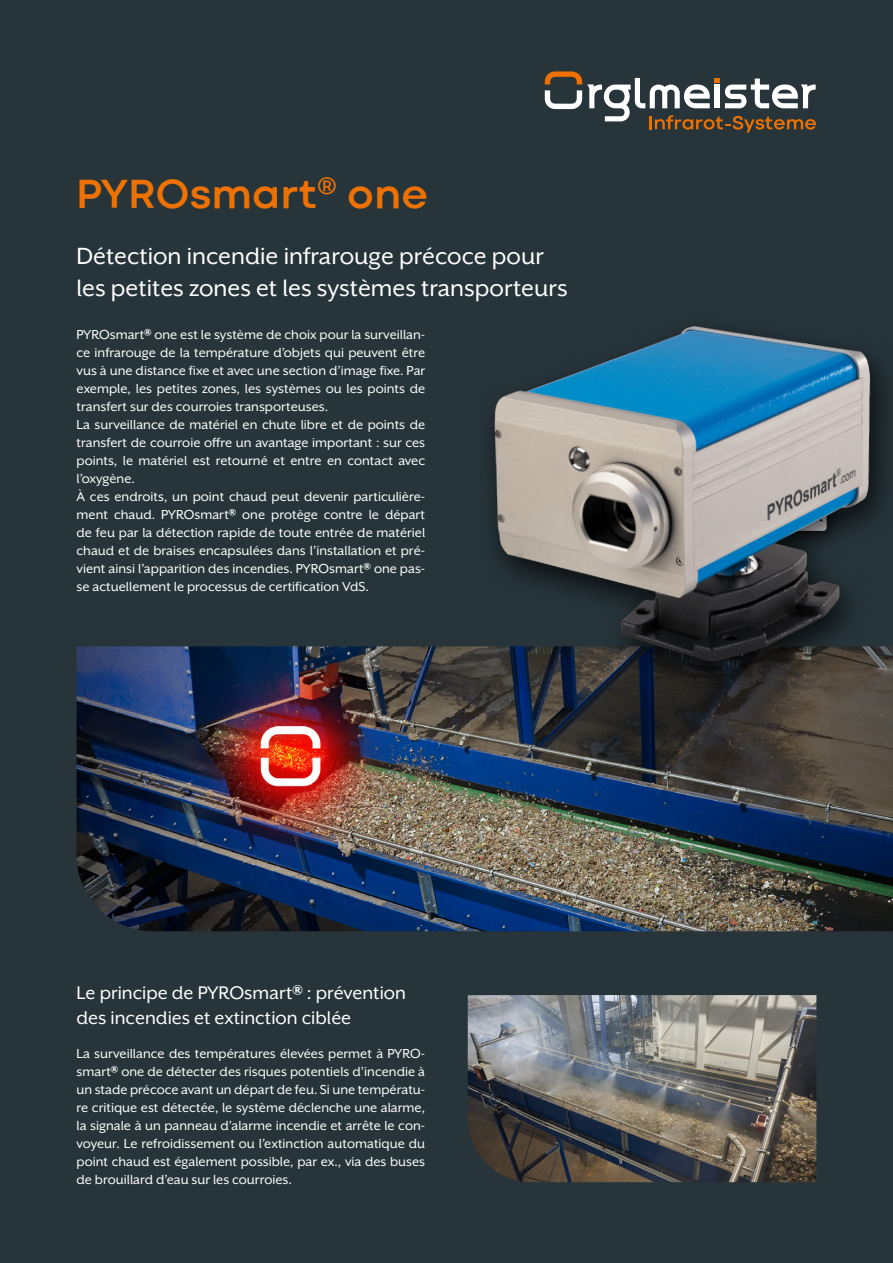
<style>
.page{position:relative;width:893px;height:1263px;background:#27353b}
.page>*{position:absolute;margin:0;border:0;box-sizing:border-box;transform-origin:0 0}
.t1{font:700 42px "Codec Cold";color:#ee7203}
.t2{font:27px/32.4px "Mr Eaves XL San OT";color:#fff}
.t3{font:21px/25.2px "Mr Eaves XL San OT";color:#fff}
.t4{font:15px/18px "Mr Eaves XL San OT";color:#fff;text-align:justify}
.s1{font-weight:700}
</style>
<div class="page">
<svg style="left:545px;top:71px;width:271px;height:62px"></svg>
<img style="left:77px;top:646px;width:816px;height:285px">
<img style="left:468px;top:995px;width:348px;height:187px">
<img style="left:459px;top:326px;width:434px;height:384px">
<h1 class="t1" style="left:77px;top:170px;width:353px">PYROsmart<sup>®</sup> one</h1>
<h2 class="t2" style="left:77px;top:240px;width:493px">Détection incendie infrarouge précoce pour les petites zones et les systèmes transporteurs</h2>
<p class="t4" style="left:77px;top:326px;width:350px;text-align:left">PYROsmart<span class="s1">®</span> one est le système de choix pour la surveillan&shy;ce infrarouge de la température d’objets qui peuvent être vus à une distance fixe et avec une section d’image fixe. Par exemple, les petites zones, les systèmes ou les points de transfert sur des courroies transporteuses.<br>La surveillance de matériel en chute libre et de points de transfert de courroie offre un avantage important : sur ces points, le matériel est retourné et entre en contact avec l’oxygène.<br>À ces endroits, un point chaud peut devenir particulière&shy;ment chaud. PYROsmart<span class="s1">®</span> one protège contre le départ de feu par la détection rapide de toute entrée de matériel chaud et de braises encapsulées dans l’installation et pré&shy;vient ainsi l’apparition des incendies. PYROsmart<span class="s1">®</span> one pas&shy;se actuellement le processus de certification VdS.</p>
<h3 class="t3" style="left:77px;top:980px;width:331px">Le principe de PYROsmart<span class="s1">®</span> : prévention des incendies et extinction ciblée</h3>
<p class="t4" style="left:77px;top:1044px;width:350px">La surveillance des températures élevées permet à PYRO&shy;smart<span class="s1">®</span> one de détecter des risques potentiels d’incendie à un stade précoce avant un départ de feu. Si une températu&shy;re critique est détectée, le système déclenche une alarme, la signale à un panneau d’alarme incendie et arrête le con&shy;voyeur. Le refroidissement ou l’extinction automatique du point chaud est également possible, par ex., via des buses de brouillard d’eau sur les courroies.</p>
</div>
